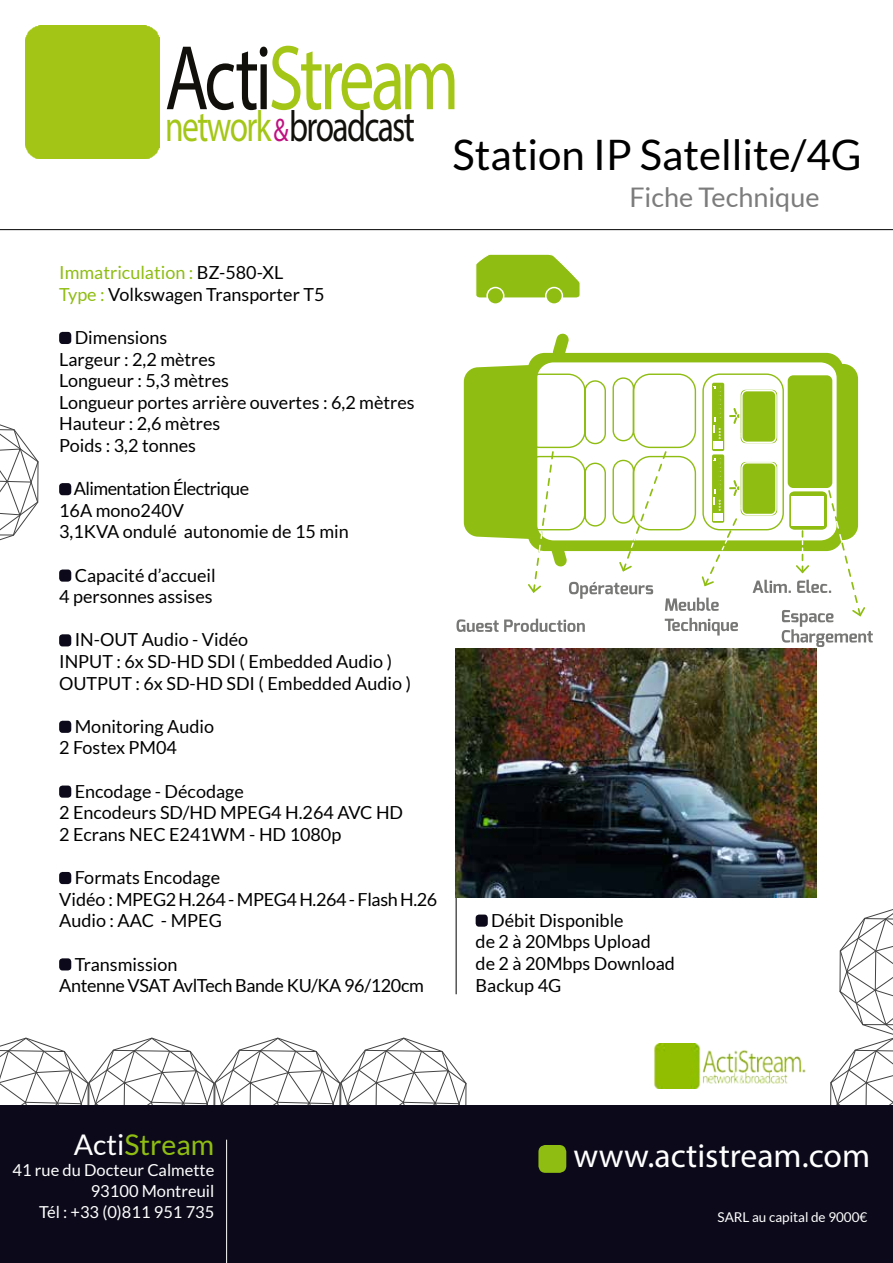
<style>
.page{position:relative;width:893px;height:1263px;background:#fff}
.page>*{position:absolute;margin:0;border:0;box-sizing:border-box;transform-origin:0 0}
.t1{font:92.7px "Myriad Pro";letter-spacing:-.05em;color:#a4c616;scale:.77 1}
.t2{font:43.65px "Myriad Pro";letter-spacing:-.05em;color:#12100b;scale:.77 1}
.t3{font:42px "Lato";color:#000}
.t4{font:33.75px "Myriad Pro";color:#fff}
.t5{font:28.5px "Lato";color:#8fbd12}
.t6{font:27px "Lato";color:#7c7c7c}
.t7{font:18px/21.6px "Lato";color:#000}
.t8{font:18px/21.6px "Lato";letter-spacing:-.02em;color:#000}
.t9{font:16.5px/21px "Lato";color:#fff;text-align:right}
.t10{font:13.5px "Lato";color:#fff}
.s1{color:#12100b}
.s2{font-size:71.25px;color:#fff}
.s3{color:#a4c616}
.s4{font-size:32.7px;color:#c01181}
.s5{color:#8fbd12}
.s6{color:#fff}
</style>
<div class="page">
<svg style="left:830px;top:909px;width:63px;height:197px"></svg>
<svg style="left:0;top:424px;width:39px;height:117px"></svg>
<svg style="left:0;top:1037px;width:467px;height:69px"></svg>
<div style="left:59px;top:332px;width:12px;height:12px;background:#0c0a1a;border-radius:3px"></div>
<div style="left:59px;top:483px;width:12px;height:12px;background:#0c0a1a;border-radius:3px"></div>
<div style="left:59px;top:569px;width:12px;height:13px;background:#0c0a1a;border-radius:3px"></div>
<div style="left:59px;top:634px;width:12px;height:12px;background:#0c0a1a;border-radius:3px"></div>
<div style="left:59px;top:721px;width:12px;height:12px;background:#0c0a1a;border-radius:3px"></div>
<div style="left:59px;top:785px;width:12px;height:13px;background:#0c0a1a;border-radius:3px"></div>
<div style="left:59px;top:872px;width:12px;height:12px;background:#0c0a1a;border-radius:3px"></div>
<div style="left:59px;top:958px;width:12px;height:12px;background:#0c0a1a;border-radius:3px"></div>
<div style="left:476px;top:914px;width:12px;height:13px;background:#0c0a1a;border-radius:3px"></div>
<img style="left:654px;top:1043px;width:152px;height:46px">
<div style="left:0;top:1106px;width:893px;height:157px;background:#0c0a1a"></div>
<div style="left:538px;top:1145px;width:28px;height:28px;background:#8fbd12;border-radius:7px"></div>
<hr style="left:226px;top:1140px;width:1px;height:123px;background:#fff">
<hr style="left:456px;top:677px;width:1px;height:317px;background:#000">
<hr style="left:0;top:229px;width:893px;height:1px;background:#000">
<svg style="left:467px;top:353px;width:390px;height:20px;fill:#8fbd12"></svg>
<svg style="left:552px;top:333px;width:17px;height:26px"></svg>
<div style="left:537px;top:362px;width:300px;height:178px;background:#fff;border-radius:16px"></div>
<svg style="left:456px;top:373px;width:417px;height:274px"></svg>
<svg style="left:475px;top:254px;width:105px;height:44px;background:#9fc635"></svg>
<div style="left:546px;top:287px;width:16px;height:17px;background:#8fbd12;border-radius:50%"></div>
<div style="left:545px;top:287px;width:18px;height:18px;border:2px solid #fff;border-radius:50%"></div>
<div style="left:487px;top:287px;width:17px;height:17px;background:#8fbd12;border-radius:50%"></div>
<div style="left:486px;top:287px;width:18px;height:18px;border:2px solid #fff;border-radius:50%"></div>
<div style="left:26px;top:25px;width:133px;height:134px;background:#a3c616"></div>
<img style="left:456px;top:648px;width:361px;height:250px">
<h1 class="t1" style="left:165px;top:21px;width:396px"><span class="s1">Acti</span>Stream<span class="s2">.</span></h1>
<h2 class="t2" style="left:165px;top:100px;width:326px"><span class="s3">network</span><span class="s4">&amp;</span> broadcast</h2>
<h3 class="t3" style="left:453px;top:131px;width:411px">Station IP Satellite/4G</h3>
<h3 class="t6" style="left:629px;top:182px;width:192px">Fiche Technique</h3>
<p class="t7" style="left:59px;top:262px;width:267px"><span class="s5">Immatriculation :</span> BZ-580-XL<br><span class="s5">Type :</span> Volkswagen Transporter T5</p>
<p class="t7" style="left:59px;top:327px;width:357px;text-indent:16px">Dimensions<br>Largeur : 2,2 mètres<br>Longueur : 5,3 mètres<br>Longueur portes arrière ouvertes : 6,2 mètres<br>Hauteur : 2,6 mètres<br>Poids : 3,2 tonnes</p>
<p class="t7" style="left:59px;top:478px;width:291px;text-indent:15px">Alimentation Électrique<br>16A mono240V<br>3,1KVA ondulé autonomie de 15 min</p>
<p class="t7" style="left:59px;top:564px;width:158px;text-align:right">Capacité d’accueil<br>4 personnes assises</p>
<p class="t7" style="left:59px;top:629px;width:353px;text-indent:16px">IN-OUT Audio - Vidéo<br>INPUT : 6x SD-HD SDI ( Embedded Audio )<br>OUTPUT : 6x SD-HD SDI ( Embedded Audio )</p>
<p class="t7" style="left:59px;top:715px;width:156px;text-indent:16px">Monitoring Audio<br>2 Fostex PM04</p>
<p class="t7" style="left:59px;top:780px;width:346px;text-indent:16px">Encodage - Décodage<br>2 Encodeurs SD/HD MPEG4 H.264 AVC HD<br>2 Ecrans NEC E241WM - HD 1080p</p>
<p class="t7" style="left:59px;top:867px;width:380px;text-indent:16px">Formats Encodage<br>Vidéo : MPEG2 H.264 - MPEG4 H.264 - Flash H.26<br>Audio : AAC - MPEG</p>
<p class="t8" style="left:59px;top:953px;width:366px;text-indent:16px">Transmission<br>Antenne VSAT AvlTech Bande KU/KA 96/120cm</p>
<p class="t7" style="left:476px;top:909px;width:201px;text-indent:16px">Débit Disponible<br>de 2 à 20Mbps Upload<br>de 2 à 20Mbps Download<br>Backup 4G</p>
<h3 class="t5" style="left:74px;top:1129px;width:142px"><span class="s6">Acti</span>Stream</h3>
<p class="t9" style="left:13px;top:1160px;width:203px">41 rue du Docteur Calmette<br>93100 Montreuil<br>Tél : +33 (0)811 951 735</p>
<h3 class="t4" style="left:574px;top:1135px;width:298px">www.actistream.com</h3>
<p class="t10" style="left:718px;top:1209px;width:151px">SARL au capital de 9000€</p>
</div>
